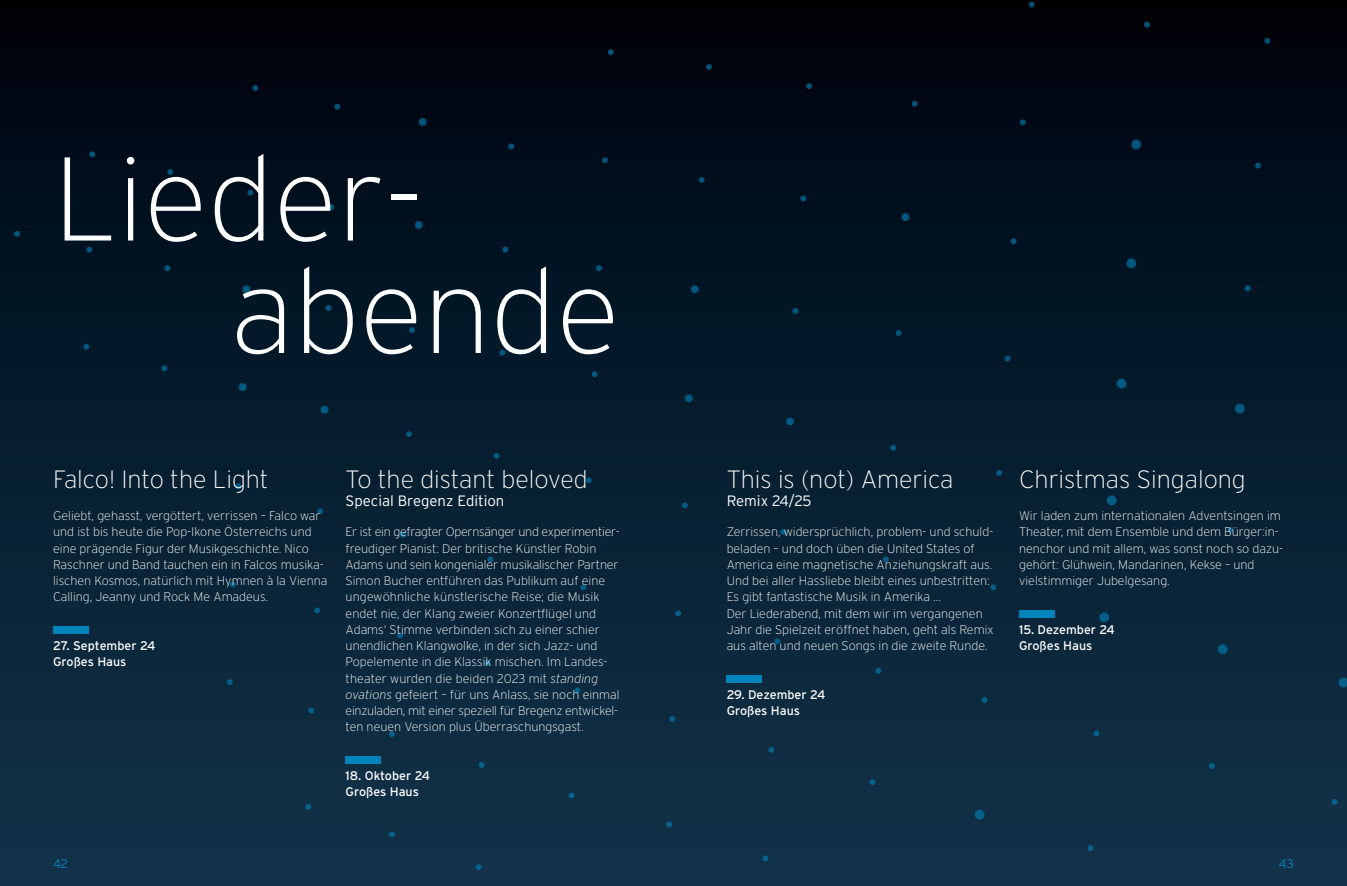
<style>
.page{position:relative;width:1347px;height:886px;background:#fff}
.page>*{position:absolute;margin:0;border:0;box-sizing:border-box;transform-origin:0 0}
.t1{font:200 118.75px/112.5px "Interstate";color:#fff}
.t2{font:200 25px "Interstate";color:#fff}
.t3{font:300 15px "Interstate";color:#fff}
.t4{font:200 12.5px/16.2px "Interstate";color:#fff}
.t5{font:12.5px/16.2px "Interstate";color:#fff}
.t6{font:300 12.5px "Interstate";color:#0084bb}
.s1{font-style:italic}
</style>
<div class="page">
<div style="left:0;top:0;width:1346px;height:886px;background:linear-gradient(to bottom,#00030d,#11354d)"></div>
<svg style="left:1106px;top:495px;width:10px;height:10px"></svg>
<svg style="left:1099px;top:612px;width:10px;height:10px"></svg>
<svg style="left:1217px;top:644px;width:10px;height:10px"></svg>
<svg style="left:1338px;top:678px;width:8px;height:9px"></svg>
<div style="left:974px;top:810px;width:10px;height:9px;background:#06628b;border-radius:50%"></div>
<div style="left:1116px;top:379px;width:10px;height:9px;background:#015a81;border-radius:50%"></div>
<svg style="left:1126px;top:258px;width:10px;height:10px"></svg>
<div style="left:1131px;top:140px;width:10px;height:9px;background:#00537a;border-radius:50%"></div>
<svg style="left:1234px;top:404px;width:10px;height:9px"></svg>
<div style="left:786px;top:417px;width:8px;height:8px;background:#025a82;border-radius:50%"></div>
<div style="left:685px;top:394px;width:8px;height:8px;background:#025a81;border-radius:50%"></div>
<div style="left:320px;top:406px;width:8px;height:7px;background:#025a81;border-radius:50%"></div>
<div style="left:238px;top:383px;width:8px;height:8px;background:#015a81;border-radius:50%"></div>
<div style="left:415px;top:221px;width:8px;height:8px;background:#00557c;border-radius:50%"></div>
<div style="left:419px;top:118px;width:7px;height:8px;background:#005279;border-radius:50%"></div>
<div style="left:242px;top:285px;width:8px;height:8px;background:#00577e;border-radius:50%"></div>
<div style="left:691px;top:285px;width:7px;height:8px;background:#00577e;border-radius:50%"></div>
<div style="left:901px;top:213px;width:8px;height:8px;background:#00557c;border-radius:50%"></div>
<svg style="left:996px;top:470px;width:6px;height:6px"></svg>
<svg style="left:1227px;top:527px;width:6px;height:6px"></svg>
<svg style="left:1244px;top:285px;width:6px;height:6px"></svg>
<svg style="left:1255px;top:163px;width:5px;height:6px"></svg>
<svg style="left:1264px;top:38px;width:6px;height:6px"></svg>
<svg style="left:1144px;top:22px;width:6px;height:6px"></svg>
<svg style="left:1028px;top:2px;width:6px;height:6px"></svg>
<svg style="left:1019px;top:119px;width:6px;height:6px"></svg>
<svg style="left:1010px;top:238px;width:6px;height:6px"></svg>
<svg style="left:1208px;top:763px;width:6px;height:6px"></svg>
<svg style="left:1331px;top:799px;width:6px;height:6px"></svg>
<svg style="left:1004px;top:356px;width:6px;height:5px"></svg>
<svg style="left:895px;top:330px;width:6px;height:6px"></svg>
<svg style="left:890px;top:445px;width:6px;height:6px"></svg>
<svg style="left:792px;top:308px;width:6px;height:6px"></svg>
<svg style="left:591px;top:371px;width:6px;height:6px"></svg>
<svg style="left:586px;top:477px;width:5px;height:6px"></svg>
<svg style="left:406px;top:431px;width:6px;height:6px"></svg>
<svg style="left:409px;top:327px;width:6px;height:6px"></svg>
<svg style="left:682px;top:502px;width:6px;height:6px"></svg>
<svg style="left:780px;top:529px;width:6px;height:6px"></svg>
<svg style="left:882px;top:556px;width:6px;height:6px"></svg>
<svg style="left:990px;top:584px;width:6px;height:6px"></svg>
<svg style="left:675px;top:610px;width:6px;height:6px"></svg>
<svg style="left:774px;top:638px;width:6px;height:6px"></svg>
<svg style="left:875px;top:668px;width:6px;height:6px"></svg>
<svg style="left:981px;top:697px;width:6px;height:6px"></svg>
<svg style="left:580px;top:584px;width:6px;height:6px"></svg>
<svg style="left:487px;top:556px;width:6px;height:6px"></svg>
<svg style="left:400px;top:532px;width:6px;height:6px"></svg>
<svg style="left:493px;top:453px;width:6px;height:6px"></svg>
<svg style="left:499px;top:350px;width:6px;height:6px"></svg>
<svg style="left:502px;top:247px;width:6px;height:5px"></svg>
<svg style="left:1093px;top:731px;width:6px;height:5px"></svg>
<svg style="left:1087px;top:845px;width:6px;height:6px"></svg>
<svg style="left:869px;top:779px;width:6px;height:6px"></svg>
<svg style="left:768px;top:747px;width:6px;height:6px"></svg>
<svg style="left:669px;top:716px;width:6px;height:6px"></svg>
<svg style="left:574px;top:687px;width:6px;height:6px"></svg>
<svg style="left:484px;top:660px;width:6px;height:6px"></svg>
<svg style="left:479px;top:762px;width:5px;height:6px"></svg>
<svg style="left:389px;top:731px;width:6px;height:6px"></svg>
<svg style="left:389px;top:831px;width:6px;height:6px"></svg>
<svg style="left:476px;top:864px;width:5px;height:6px"></svg>
<svg style="left:305px;top:804px;width:6px;height:6px"></svg>
<svg style="left:308px;top:707px;width:6px;height:6px"></svg>
<svg style="left:314px;top:607px;width:6px;height:6px"></svg>
<svg style="left:227px;top:679px;width:6px;height:6px"></svg>
<svg style="left:230px;top:581px;width:6px;height:6px"></svg>
<svg style="left:236px;top:483px;width:5px;height:6px"></svg>
<svg style="left:325px;top:305px;width:6px;height:6px"></svg>
<svg style="left:164px;top:265px;width:6px;height:6px"></svg>
<svg style="left:161px;top:365px;width:6px;height:6px"></svg>
<svg style="left:83px;top:344px;width:6px;height:6px"></svg>
<svg style="left:167px;top:169px;width:6px;height:6px"></svg>
<svg style="left:89px;top:151px;width:6px;height:6px"></svg>
<svg style="left:86px;top:247px;width:6px;height:5px"></svg>
<svg style="left:14px;top:231px;width:6px;height:6px"></svg>
<svg style="left:328px;top:204px;width:6px;height:6px"></svg>
<svg style="left:508px;top:143px;width:6px;height:6px"></svg>
<svg style="left:602px;top:157px;width:6px;height:6px"></svg>
<svg style="left:698px;top:177px;width:6px;height:6px"></svg>
<svg style="left:800px;top:196px;width:6px;height:5px"></svg>
<svg style="left:911px;top:101px;width:6px;height:6px"></svg>
<svg style="left:806px;top:83px;width:6px;height:6px"></svg>
<svg style="left:706px;top:64px;width:6px;height:6px"></svg>
<svg style="left:608px;top:49px;width:6px;height:6px"></svg>
<svg style="left:247px;top:190px;width:6px;height:6px"></svg>
<svg style="left:252px;top:85px;width:6px;height:6px"></svg>
<svg style="left:334px;top:104px;width:6px;height:6px"></svg>
<svg style="left:317px;top:508px;width:6px;height:6px"></svg>
<svg style="left:568px;top:792px;width:6px;height:6px"></svg>
<svg style="left:762px;top:855px;width:6px;height:6px"></svg>
<svg style="left:397px;top:632px;width:6px;height:6px"></svg>
<svg style="left:666px;top:821px;width:6px;height:6px"></svg>
<svg style="left:596px;top:265px;width:6px;height:6px"></svg>
<div style="left:53px;top:627px;width:36px;height:7px;background:#0084bb"></div>
<div style="left:345px;top:757px;width:36px;height:7px;background:#0084bb"></div>
<div style="left:726px;top:675px;width:36px;height:8px;background:#0084bb"></div>
<div style="left:1019px;top:610px;width:35px;height:8px;background:#0084bb"></div>
<h1 class="t1" style="left:231px;top:143px;width:391px;text-indent:-177px">Lieder&shy;abende</h1>
<h2 class="t2" style="left:53px;top:465px;width:217px">Falco! Into the Light</h2>
<p class="t4" style="left:53px;top:507px;width:276px">Geliebt, gehasst, vergöttert, verrissen – Falco war und ist bis heute die Pop-Ikone Österreichs und eine prägende Figur der Musikgeschichte. Nico Raschner und Band tauchen ein in Falcos musika&shy;lischen Kosmos, natürlich mit Hymnen à la Vienna Calling, Jeanny und Rock Me Amadeus.</p>
<p class="t5" style="left:53px;top:637px;width:104px">27. September 24<br>Großes Haus</p>
<h2 class="t2" style="left:345px;top:465px;width:244px">To the distant beloved</h2>
<p class="t3" style="left:345px;top:493px;width:160px">Special Bregenz Edition</p>
<p class="t4" style="left:345px;top:524px;width:276px">Er ist ein gefragter Opernsänger und experimentier&shy;freudiger Pianist: Der britische Künstler Robin Adams und sein kongenialer musikalischer Partner Simon Bucher entführen das Publikum auf eine ungewöhnliche künstlerische Reise; die Musik endet nie, der Klang zweier Konzertflügel und Adams‘ Stimme verbinden sich zu einer schier unendlichen Klangwolke, in der sich Jazz- und Popelemente in die Klassik mischen. Im Landes&shy;theater wurden die beiden 2023 mit <span class="s1">standing ovations</span> gefeiert – für uns Anlass, sie noch einmal einzuladen, mit einer speziell für Bregenz entwickel&shy;ten neuen Version plus Überraschungsgast.</p>
<p class="t5" style="left:345px;top:767px;width:86px">18. Oktober 24<br>Großes Haus</p>
<h2 class="t2" style="left:726px;top:465px;width:228px">This is (not) America</h2>
<p class="t3" style="left:726px;top:493px;width:86px">Remix 24/25</p>
<p class="t4" style="left:726px;top:524px;width:268px">Zerrissen, widersprüchlich, problem- und schuld&shy;beladen – und doch üben die United States of America eine magnetische Anziehungskraft aus.<br>Und bei aller Hassliebe bleibt eines unbestritten:<br>Es gibt fantastische Musik in Amerika …<br>Der Liederabend, mit dem wir im vergangenen Jahr die Spielzeit eröffnet haben, geht als Remix aus alten und neuen Songs in die zweite Runde.</p>
<p class="t5" style="left:726px;top:686px;width:100px">29. Dezember 24<br>Großes Haus</p>
<h2 class="t2" style="left:1019px;top:465px;width:228px">Christmas Singalong</h2>
<p class="t4" style="left:1019px;top:507px;width:265px">Wir laden zum internationalen Adventsingen im Theater, mit dem Ensemble und dem Bürger:in&shy;nenchor und mit allem, was sonst noch so dazu&shy;gehört: Glühwein, Mandarinen, Kekse – und vielstimmiger Jubelgesang.</p>
<p class="t5" style="left:1019px;top:621px;width:97px">15. Dezember 24<br>Großes Haus</p>
<p class="t6" style="left:53px;top:856px;width:16px">42</p>
<p class="t6" style="left:1278px;top:856px;width:16px">43</p>
</div>
